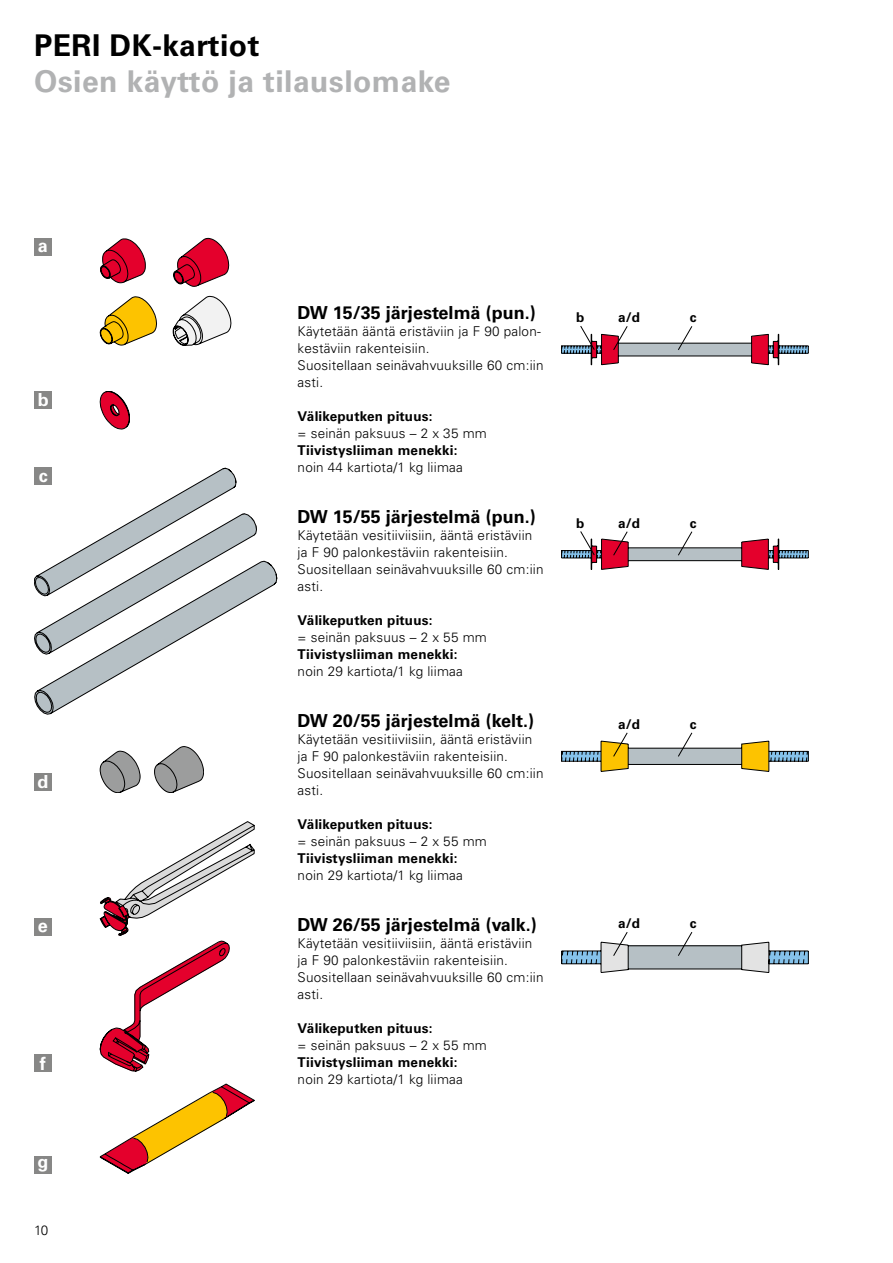
<style>
.page{position:relative;width:893px;height:1263px;background:#fff}
.page>*{position:absolute;margin:0;border:0;box-sizing:border-box;transform-origin:0 0}
.t1{font:700 30px "Univers LT Pro";letter-spacing:.015em;color:#b1b2b3}
.t2{font:700 30px "Univers LT Pro";letter-spacing:.015em;color:#000}
.t3{font:700 18px "Univers LT Pro";color:#000}
.t4{font:700 18px "Univers LT Pro";color:#fff}
.t5{font:300 13.5px/17px "Univers LT Pro";letter-spacing:.015em;color:#000}
.t6{font:700 13.5px "Univers LT Pro";letter-spacing:.015em;color:#000}
</style>
<div class="page">
<svg style="left:561px;top:932px;width:248px;height:41px"></svg>
<svg style="left:561px;top:732px;width:248px;height:40px"></svg>
<svg style="left:561px;top:531px;width:248px;height:39px"></svg>
<svg style="left:561px;top:326px;width:248px;height:39px"></svg>
<svg style="left:100px;top:238px;width:131px;height:108px"></svg>
<svg style="left:100px;top:391px;width:30px;height:38px"></svg>
<svg style="left:34px;top:468px;width:243px;height:246px"></svg>
<svg style="left:100px;top:821px;width:154px;height:114px"></svg>
<svg style="left:100px;top:941px;width:130px;height:130px"></svg>
<svg style="left:100px;top:1084px;width:155px;height:90px"></svg>
<svg style="left:100px;top:746px;width:104px;height:47px"></svg>
<div style="left:35px;top:391px;width:17px;height:17px;background:#878786"></div>
<div style="left:34px;top:239px;width:17px;height:17px;background:#878786"></div>
<div style="left:35px;top:468px;width:17px;height:17px;background:#878786"></div>
<div style="left:34px;top:773px;width:17px;height:17px;background:#878786"></div>
<div style="left:34px;top:918px;width:17px;height:17px;background:#878786"></div>
<div style="left:34px;top:1054px;width:17px;height:17px;background:#878786"></div>
<div style="left:34px;top:1157px;width:17px;height:17px;background:#878786"></div>
<h1 class="t2" style="left:34px;top:27px;width:227px">PERI DK-kartiot</h1>
<h1 class="t1" style="left:34px;top:63px;width:418px">Osien käyttö ja tilauslomake</h1>
<h2 class="t4" style="left:38px;top:235px;width:12px">a</h2>
<h2 class="t4" style="left:38px;top:389px;width:12px">b</h2>
<h2 class="t4" style="left:39px;top:465px;width:10px">c</h2>
<h2 class="t4" style="left:37px;top:771px;width:12px">d</h2>
<h2 class="t4" style="left:38px;top:915px;width:12px">e</h2>
<h2 class="t4" style="left:40px;top:1053px;width:7px">f</h2>
<h2 class="t4" style="left:37px;top:1151px;width:12px">g</h2>
<p class="t5" style="left:34px;top:1221px;width:16px">10</p>
<h2 class="t3" style="left:298px;top:302px;width:239px">DW 15/35 järjestelmä (pun.)</h2>
<p class="t5" style="left:298px;top:322px;width:247px">Käytetään ääntä eristäviin ja F 90 palon&shy;kestäviin rakenteisiin.<br>Suositellaan seinävahvuuksille 60 cm:iin asti.</p>
<p class="t6" style="left:298px;top:408px;width:136px">Välikeputken pituus:</p>
<p class="t5" style="left:298px;top:424px;width:191px">= seinän paksuus – 2 x 35 mm</p>
<p class="t6" style="left:298px;top:442px;width:161px">Tiivistysliiman menekki:</p>
<p class="t5" style="left:298px;top:459px;width:167px">noin 44 kartiota/1 kg liimaa</p>
<h2 class="t3" style="left:298px;top:506px;width:239px">DW 15/55 järjestelmä (pun.)</h2>
<p class="t5" style="left:298px;top:527px;width:247px">Käytetään vesitiiviisiin, ääntä eristäviin ja F 90 palonkestäviin rakenteisiin.<br>Suositellaan seinävahvuuksille 60 cm:iin asti.</p>
<p class="t6" style="left:298px;top:612px;width:136px">Välikeputken pituus:</p>
<p class="t5" style="left:298px;top:629px;width:191px">= seinän paksuus – 2 x 55 mm</p>
<p class="t6" style="left:298px;top:646px;width:161px">Tiivistysliiman menekki:</p>
<p class="t5" style="left:298px;top:663px;width:167px">noin 29 kartiota/1 kg liimaa</p>
<h2 class="t3" style="left:298px;top:710px;width:238px">DW 20/55 järjestelmä (kelt.)</h2>
<p class="t5" style="left:298px;top:731px;width:247px">Käytetään vesitiiviisiin, ääntä eristäviin ja F 90 palonkestäviin rakenteisiin.<br>Suositellaan seinävahvuuksille 60 cm:iin asti.</p>
<p class="t6" style="left:298px;top:816px;width:136px">Välikeputken pituus:</p>
<p class="t5" style="left:298px;top:833px;width:191px">= seinän paksuus – 2 x 55 mm</p>
<p class="t6" style="left:298px;top:850px;width:161px">Tiivistysliiman menekki:</p>
<p class="t5" style="left:298px;top:867px;width:167px">noin 29 kartiota/1 kg liimaa</p>
<h2 class="t3" style="left:298px;top:914px;width:241px">DW 26/55 järjestelmä (valk.)</h2>
<p class="t5" style="left:298px;top:935px;width:247px">Käytetään vesitiiviisiin, ääntä eristäviin ja F 90 palonkestäviin rakenteisiin.<br>Suositellaan seinävahvuuksille 60 cm:iin asti.</p>
<p class="t6" style="left:298px;top:1020px;width:136px">Välikeputken pituus:</p>
<p class="t5" style="left:298px;top:1037px;width:191px">= seinän paksuus – 2 x 55 mm</p>
<p class="t6" style="left:298px;top:1054px;width:161px">Tiivistysliiman menekki:</p>
<p class="t5" style="left:298px;top:1071px;width:167px">noin 29 kartiota/1 kg liimaa</p>
<p class="t6" style="left:576px;top:310px;width:10px">b</p>
<p class="t6" style="left:618px;top:310px;width:24px">a/d</p>
<p class="t6" style="left:690px;top:310px;width:8px">c</p>
<p class="t6" style="left:576px;top:515px;width:10px">b</p>
<p class="t6" style="left:618px;top:515px;width:24px">a/d</p>
<p class="t6" style="left:690px;top:515px;width:8px">c</p>
<p class="t6" style="left:618px;top:716px;width:24px">a/d</p>
<p class="t6" style="left:690px;top:716px;width:8px">c</p>
<p class="t6" style="left:618px;top:916px;width:24px">a/d</p>
<p class="t6" style="left:690px;top:916px;width:8px">c</p>
</div>
